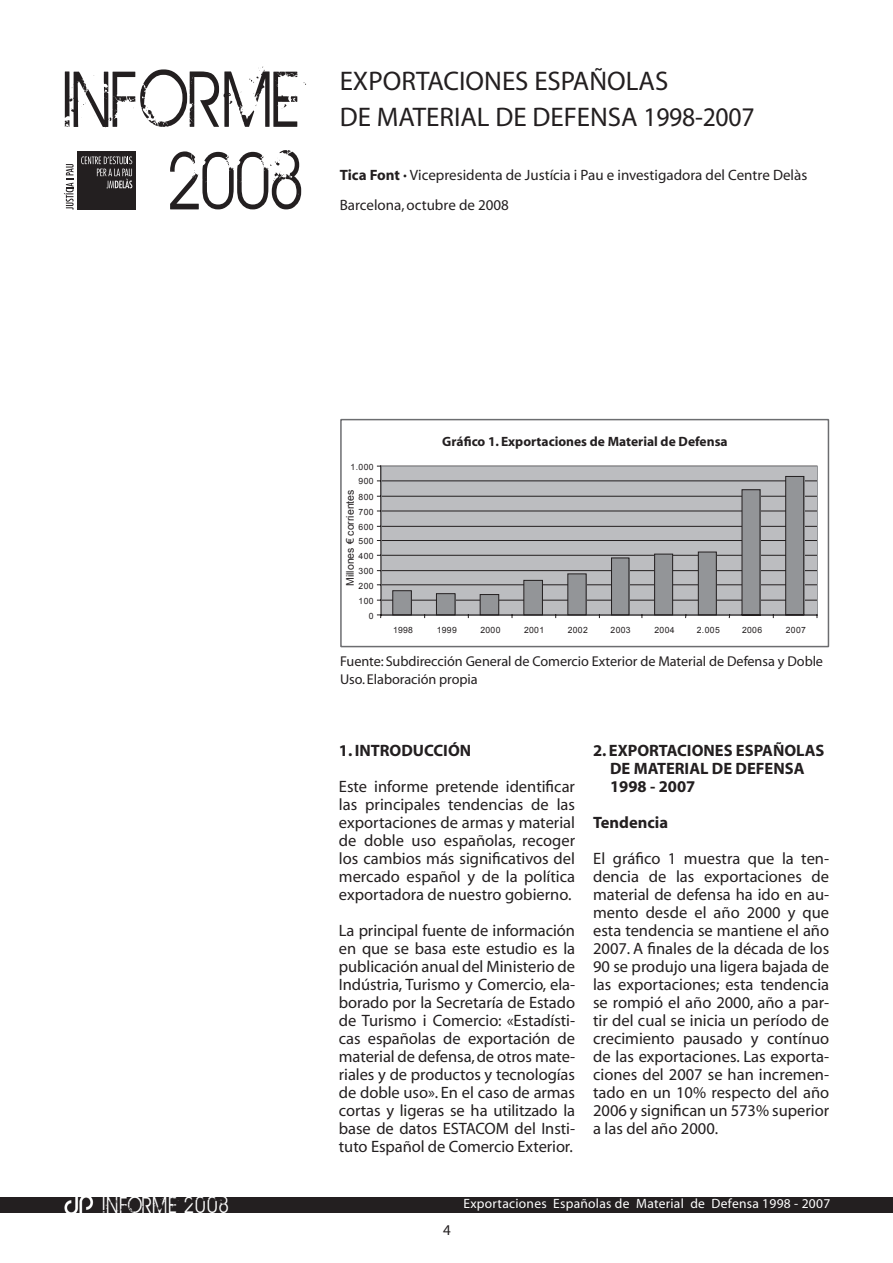
<style>
.page{position:relative;width:893px;height:1263px;background:#fff}
.page>*{position:absolute;margin:0;border:0;box-sizing:border-box;transform-origin:0 0}
.t1{font:86.4px/82.5px "BIRTHOFAHERO";letter-spacing:.025em;color:#231f20;text-align:right;scale:.83 1}
.t2{font:27px/36px "Myriad";color:#231f20}
.t3{font:25.2px "BIRTHOFAHERO";letter-spacing:.1em;color:#fff;scale:.83 1}
.t4{font:16.5px/18px "Myriad";color:#231f20;text-align:justify}
.t5{font:700 16.5px/18px "Myriad";color:#231f20}
.t6{font:15px/30px "Myriad";color:#231f20}
.t7{font:14.25px/18px "Myriad";letter-spacing:-.005em;color:#231f20}
.t8{font:13.5px "Myriad";letter-spacing:.02em;color:#fff}
.t9{font:700 13.5px "Myriad";color:#231f20}
.t10{font:10.5px "Arial";color:#231f20}
.t11{font:8.55px "Arial";letter-spacing:.025em;color:#231f20}
.s1{font-size:88.5px}
.s2{font-size:89.25px}
.s3{font-weight:700}
</style>
<div class="page">
<svg style="left:64px;top:164px;width:10px;height:46px"></svg>
<div style="left:77px;top:151px;width:59px;height:59px;background:#231f20"></div>
<svg style="left:81px;top:156px;width:51px;height:32px"></svg>
<div style="left:0;top:1196px;width:893px;height:16px;background:#231f20"></div>
<img style="left:64px;top:1196px;width:30px;height:17px">
<div style="left:340px;top:419px;width:489px;height:228px;border:2px solid #6c6d70"></div>
<svg style="left:376px;top:465px;width:442px;height:153px;background:#aaabae"></svg>
<h1 class="t1" style="left:63px;top:56px;width:289px">INFORME<br><span class="s1">2</span>00<span class="s2">8</span></h1>
<h2 class="t2" style="left:340px;top:64px;width:416px">EXPORTACIONES ESPAÑOLAS<br>DE MATERIAL DE DEFENSA 1998-2007</h2>
<p class="t6" style="left:340px;top:161px;width:469px"><span class="s3">Tica Font ·</span> Vicepresidenta de Justícia i Pau e investigadora del Centre Delàs<br>Barcelona, octubre de 2008</p>
<p class="t11" style="left:351px;top:462px;width:25px">1.000</p>
<p class="t11" style="left:358px;top:476px;width:17px">900</p>
<p class="t10" style="left:344px;top:586px;width:98px;rotate:-90deg">Millones € corrientes</p>
<p class="t11" style="left:358px;top:492px;width:17px">800</p>
<p class="t11" style="left:358px;top:507px;width:17px">700</p>
<p class="t11" style="left:358px;top:522px;width:17px">600</p>
<p class="t11" style="left:358px;top:536px;width:17px">500</p>
<p class="t11" style="left:358px;top:551px;width:17px">400</p>
<p class="t11" style="left:358px;top:566px;width:17px">300</p>
<p class="t11" style="left:358px;top:581px;width:17px">200</p>
<p class="t11" style="left:358px;top:596px;width:17px">100</p>
<p class="t11" style="left:369px;top:611px;width:6px">0</p>
<p class="t9" style="left:442px;top:434px;width:287px">Gráfico 1. Exportaciones de Material de Defensa</p>
<p class="t11" style="left:393px;top:625px;width:21px">1998</p>
<p class="t11" style="left:437px;top:625px;width:22px">1999</p>
<p class="t11" style="left:480px;top:625px;width:22px">2000</p>
<p class="t11" style="left:524px;top:625px;width:22px">2001</p>
<p class="t11" style="left:568px;top:625px;width:22px">2002</p>
<p class="t11" style="left:611px;top:625px;width:22px">2003</p>
<p class="t11" style="left:655px;top:625px;width:21px">2004</p>
<p class="t11" style="left:697px;top:625px;width:25px">2.005</p>
<p class="t11" style="left:742px;top:625px;width:22px">2006</p>
<p class="t11" style="left:786px;top:625px;width:22px">2007</p>
<p class="t7" style="left:340px;top:653px;width:484px">Fuente: Subdirección General de Comercio Exterior de Material de Defensa y Doble<br>Uso. Elaboración propia</p>
<p class="t5" style="left:339px;top:742px;width:134px">1. INTRODUCCIÓN</p>
<p class="t4" style="left:339px;top:778px;width:238px">Este informe pretende identificar las principales tendencias de las exportaciones de armas y material de doble uso españolas, recoger los cambios más significativos del mercado español y de la política exportadora de nuestro gobierno.</p>
<p class="t4" style="left:339px;top:922px;width:238px">La principal fuente de información en que se basa este estudio es la publicación anual del Ministerio de Indústria, Turismo y Comercio, ela&shy;borado por la Secretaría de Estado de Turismo i Comercio: «Estadísti&shy;cas españolas de exportación de material de defensa, de otros mate&shy;riales y de productos y tecnologías de doble uso». En el caso de armas cortas y ligeras se ha utilitzado la base de datos ESTACOM del Insti&shy;tuto Español de Comercio Exterior.</p>
<p class="t5" style="left:610px;top:742px;width:216px;text-indent:-17px">2. EXPORTACIONES ESPAÑOLAS<br>DE MATERIAL DE DEFENSA<br>1998 - 2007</p>
<p class="t5" style="left:593px;top:814px;width:77px">Tendencia</p>
<p class="t4" style="left:593px;top:850px;width:238px">El gráfico 1 muestra que la ten&shy;dencia de las exportaciones de material de defensa ha ido en au&shy;mento desde el año 2000 y que esta tendencia se mantiene el año 2007. A finales de la década de los 90 se produjo una ligera bajada de las exportaciones; esta tendencia se rompió el año 2000, año a par&shy;tir del cual se inicia un período de crecimiento pausado y contínuo de las exportaciones. Las exporta&shy;ciones del 2007 se han incremen&shy;tado en un 10% respecto del año 2006 y significan un 573% superior a las del año 2000.</p>
<h3 class="t3" style="left:102px;top:1191px;width:153px">INFORME 2008</h3>
<p class="t8" style="left:463px;top:1196px;width:368px">Exportaciones Españolas de Material de Defensa 1998 - 2007</p>
</div>
